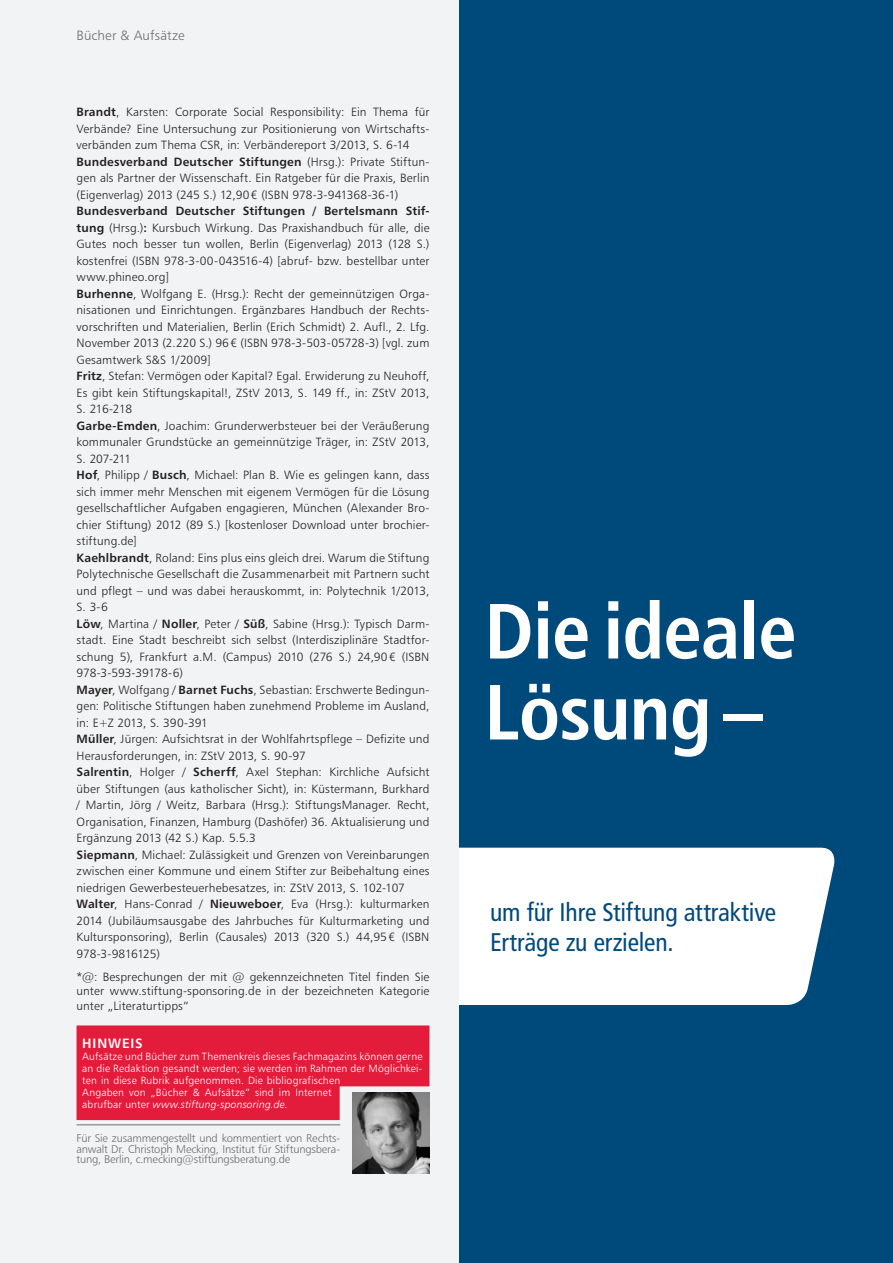
<style>
.page{position:relative;width:893px;height:1263px;background:#f2f3f4}
.page>*{position:absolute;margin:0;border:0;box-sizing:border-box;transform-origin:0 0}
.t1{font:700 condensed 78px/81px "Frutiger LT Std";letter-spacing:-.015em;color:#fff}
.t2{font:condensed 25.5px/29.2px "Frutiger LT Std";letter-spacing:-.005em;color:#00497b}
.t3{font:13.5px "Humanist 777 BT Light B";letter-spacing:.01em;color:#6c6d70}
.RS_Inhalt_Fließtext{font:13.5px "Humanist 777 BT Bold B";letter-spacing:.065em;color:#fff}
.RS_Inhalt_Fließtext-2{font:12px/16.5px "Humanist 777 BT Light B";letter-spacing:.01em;color:#231f20;text-align:justify}
.RS_Inhalt_Absender{font:11.25px/10.5px "Humanist 777 BT Light B";letter-spacing:-.015em;color:#6c6d70;text-align:justify}
.RS_Inhalt_Fließtext-3{font:10.5px/12px "Humanist 777 BT Light B";letter-spacing:.015em;color:#fff}
.s1{font-family:"Humanist 777 BT Bold B"}
.s2{font-family:"Humanist 777 BT Light Italic B"}
</style>
<div class="page">
<div style="left:459px;top:0;width:434px;height:1263px;background:#00497b"></div>
<div style="left:459px;top:848px;width:376px;height:157px;background:#fff"></div>
<hr style="left:77px;top:1124px;width:263px;height:1px;background:#6c6d70">
<div style="left:77px;top:1025px;width:352px;height:95px;background:#e41c3b"></div>
<img style="left:353px;top:1093px;width:76px;height:81px">
<p class="t3" style="left:77px;top:27px;width:110px">Bücher &amp; Aufsätze</p>
<p class="RS_Inhalt_Fließtext-2" style="left:77px;top:104px;width:354px"><span class="s1">Brandt</span>, Karsten: Corporate Social Responsibility: Ein Thema für Verbände? Eine Untersuchung zur Positionierung von Wirtschafts&shy;verbänden zum Thema CSR, in: Verbändereport 3/2013, S. 6-14</p>
<p class="RS_Inhalt_Fließtext-2" style="left:77px;top:153px;width:354px"><span class="s1">Bundesverband Deutscher Stiftungen</span> (Hrsg.): Private Stiftun&shy;gen als Partner der Wissenschaft. Ein Ratgeber für die Praxis, Berlin (Eigenverlag) 2013 (245 S.) 12,90€ (ISBN 978-3-941368-36-1)</p>
<p class="RS_Inhalt_Fließtext-2" style="left:77px;top:203px;width:354px"><span class="s1">Bundesverband Deutscher Stiftungen / Bertelsmann Stif&shy;tung</span> (Hrsg.)<span class="s1">:</span> Kursbuch Wirkung. Das Praxishandbuch für alle, die Gutes noch besser tun wollen, Berlin (Eigenverlag) 2013 (128 S.) kostenfrei (ISBN 978-3-00-043516-4) [abruf- bzw. bestellbar unter www.phineo.org]</p>
<p class="RS_Inhalt_Fließtext-2" style="left:77px;top:285px;width:354px"><span class="s1">Burhenne</span>, Wolfgang E. (Hrsg.): Recht der gemeinnützigen Orga&shy;nisationen und Einrichtungen. Ergänzbares Handbuch der Rechts&shy;vorschriften und Materialien, Berlin (Erich Schmidt) 2. Aufl., 2. Lfg.<br>November 2013 (2.220 S.) 96€ (ISBN 978-3-503-05728-3) [vgl. zum Gesamtwerk S&amp;S 1/2009]</p>
<p class="RS_Inhalt_Fließtext-2" style="left:77px;top:368px;width:354px"><span class="s1">Fritz</span>, Stefan: Vermögen oder Kapital? Egal. Erwiderung zu Neuhoff, Es gibt kein Stiftungskapital!, ZStV 2013, S. 149 ff., in: ZStV 2013, S. 216-218</p>
<p class="RS_Inhalt_Fließtext-2" style="left:77px;top:417px;width:354px"><span class="s1">Garbe-Emden</span>, Joachim: Grunderwerbsteuer bei der Veräußerung kommunaler Grundstücke an gemeinnützige Träger, in: ZStV 2013, S. 207-211</p>
<p class="RS_Inhalt_Fließtext-2" style="left:77px;top:467px;width:354px"><span class="s1">Hof</span>, Philipp / <span class="s1">Busch</span>, Michael: Plan B. Wie es gelingen kann, dass sich immer mehr Menschen mit eigenem Vermögen für die Lösung gesellschaftlicher Aufgaben engagieren, München (Alexander Bro&shy;chier Stiftung) 2012 (89 S.) [kostenloser Download unter brochier&shy;stiftung.de]</p>
<p class="RS_Inhalt_Fließtext-2" style="left:77px;top:549px;width:354px"><span class="s1">Kaehlbrandt</span>, Roland: Eins plus eins gleich drei. Warum die Stiftung Polytechnische Gesellschaft die Zusammenarbeit mit Partnern sucht und pflegt – und was dabei herauskommt, in: Polytechnik 1/2013, S. 3-6</p>
<p class="RS_Inhalt_Fließtext-2" style="left:77px;top:615px;width:354px"><span class="s1">Löw</span>, Martina / <span class="s1">Noller</span>, Peter / <span class="s1">Süß</span>, Sabine (Hrsg.): Typisch Darm&shy;stadt. Eine Stadt beschreibt sich selbst (Interdisziplinäre Stadtfor&shy;schung 5), Frankfurt a.M. (Campus) 2010 (276 S.) 24,90€ (ISBN 978-3-593-39178-6)</p>
<p class="RS_Inhalt_Fließtext-2" style="left:77px;top:681px;width:354px"><span class="s1">Mayer</span>, Wolfgang / <span class="s1">Barnet Fuchs</span>, Sebastian: Erschwerte Bedingun&shy;gen: Politische Stiftungen haben zunehmend Probleme im Ausland, in: E+Z 2013, S. 390-391</p>
<p class="RS_Inhalt_Fließtext-2" style="left:77px;top:731px;width:354px"><span class="s1">Müller</span>, Jürgen: Aufsichtsrat in der Wohlfahrtspflege – Defizite und<br>Herausforderungen, in: ZStV 2013, S. 90-97</p>
<p class="RS_Inhalt_Fließtext-2" style="left:77px;top:764px;width:354px"><span class="s1">Salrentin</span>, Holger / <span class="s1">Scherff</span>, Axel Stephan: Kirchliche Aufsicht über Stiftungen (aus katholischer Sicht), in: Küstermann, Burkhard / Martin, Jörg / Weitz, Barbara (Hrsg.): StiftungsManager. Recht, Organisation, Finanzen, Hamburg (Dashöfer) 36. Aktualisierung und Ergänzung 2013 (42 S.) Kap. 5.5.3</p>
<p class="RS_Inhalt_Fließtext-2" style="left:77px;top:846px;width:354px"><span class="s1">Siepmann</span>, Michael: Zulässigkeit und Grenzen von Vereinbarungen zwischen einer Kommune und einem Stifter zur Beibehaltung eines niedrigen Gewerbesteuerhebesatzes, in: ZStV 2013, S. 102-107</p>
<p class="RS_Inhalt_Fließtext-2" style="left:77px;top:896px;width:354px"><span class="s1">Walter</span>, Hans-Conrad / <span class="s1">Nieuweboer</span>, Eva (Hrsg.): kulturmarken 2014 (Jubiläumsausgabe des Jahrbuches für Kulturmarketing und Kultursponsoring), Berlin (Causales) 2013 (320 S.) 44,95€ (ISBN 978-3-9816125)</p>
<p class="RS_Inhalt_Fließtext-2" style="left:77px;top:969px;width:354px;line-height:14.4px">*@: Besprechungen der mit @ gekennzeichneten Titel finden Sie unter www.stiftung-sponsoring.de in der bezeichneten Kategorie unter „Literaturtipps“</p>
<p class="RS_Inhalt_Fließtext" style="left:82px;top:1034px;width:62px">HINWEIS</p>
<p class="RS_Inhalt_Fließtext-3" style="left:82px;top:1050px;width:342px">Aufsätze und Bücher zum Themenkreis dieses Fachmagazins können gerne an die Redaktion gesandt werden; sie werden im Rahmen der Möglichkei&shy;ten in diese Rubrik aufgenommen. Die bibliografischen<br>Angaben von „Bücher &amp; Aufsätze“ sind im Internet<br>abrufbar unter <span class="s2">www.stiftung-sponsoring.de</span>.</p>
<p class="RS_Inhalt_Absender" style="left:77px;top:1133px;width:265px">Für Sie zusammengestellt und kommentiert von Rechts&shy;anwalt Dr. Christoph Mecking, Institut für Stiftungsbera&shy;tung, Berlin, c.mecking@stiftungsberatung.de</p>
<p class="t1" style="left:485px;top:591px;width:314px">Die ideale<br>Lösung –</p>
<p class="t2" style="left:490px;top:898px;width:288px">um für Ihre Stiftung attraktive<br>Erträge zu erzielen.</p>
</div>
